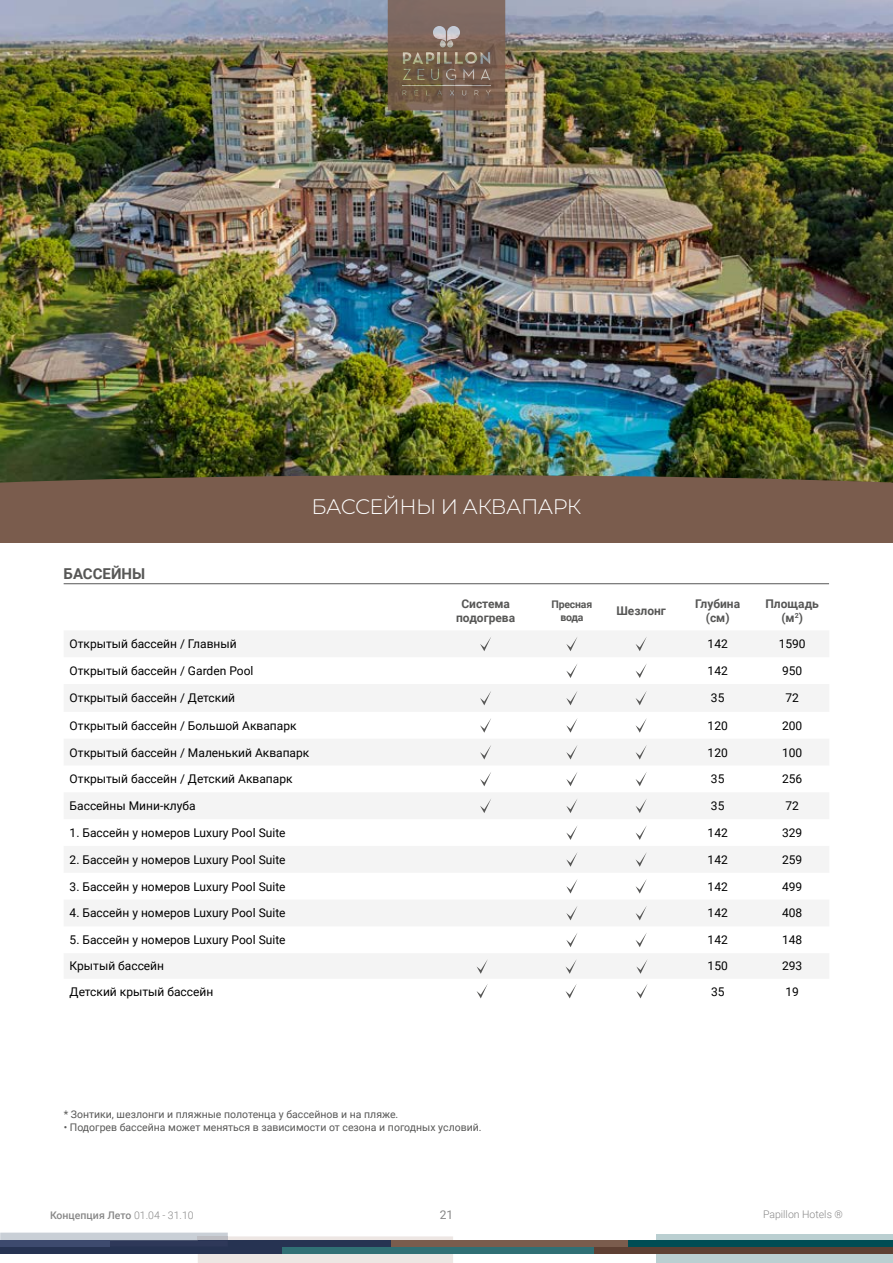
<style>
.page{position:relative;width:893px;height:1263px;background:#fff}
.page>*{position:absolute;margin:0;border:0;box-sizing:border-box;transform-origin:0 0}
.t1{font:300 21px "Montserrat";letter-spacing:-.025em;color:#fff}
.t2{font:700 15px "Roboto";color:#575756}
.t3{font:12px "Roboto";color:#000}
.t4{font:700 12px/14.4px "Roboto";color:#575756;text-align:center}
.t5{font:12px "Roboto";color:#878787}
.t6{font:10.5px "Roboto";color:#575756}
.t7{font:500 10.5px "Roboto";color:#878787}
.t8{font:300 10.5px "Roboto";color:#878787}
.t9{font:700 10.5px/12.6px "Roboto";letter-spacing:-.02em;color:#575756;text-align:center}
.s1{font-weight:300}
</style>
<div class="page">
<div style="left:656px;top:1234px;width:237px;height:29px;background:#bacfd1"></div>
<div style="left:582px;top:1247px;width:311px;height:7px;background:#5e4033"></div>
<div style="left:391px;top:1240px;width:245px;height:7px;background:#7a5c4d"></div>
<div style="left:628px;top:1240px;width:265px;height:7px;background:#004d54"></div>
<svg style="left:0;top:1232px;width:453px;height:31px"></svg>
<div style="left:0;top:1240px;width:109px;height:6px;background:#3d4a6e"></div>
<div style="left:282px;top:1247px;width:311px;height:7px;background:#307075"></div>
<div style="left:0;top:447px;width:893px;height:96px;background:#7a5c4d"></div>
<img style="left:0;top:0;width:893px;height:475px">
<img style="left:0;top:475px;width:893px;height:8px">
<svg style="left:388px;top:0;width:117px;height:110px;background:#7f695a"></svg>
<hr style="left:402px;top:85px;width:88px;height:1px;background:#fff">
<hr style="left:64px;top:583px;width:765px;height:1px;background:#575756">
<svg style="left:64px;top:631px;width:765px;height:347px;fill:#f4f4f4"></svg>
<svg style="left:480px;top:636px;width:11px;height:15px"></svg>
<svg style="left:566px;top:636px;width:12px;height:15px"></svg>
<svg style="left:635px;top:636px;width:12px;height:15px"></svg>
<svg style="left:566px;top:663px;width:12px;height:15px"></svg>
<svg style="left:635px;top:663px;width:12px;height:15px"></svg>
<svg style="left:480px;top:690px;width:11px;height:15px"></svg>
<svg style="left:566px;top:690px;width:12px;height:15px"></svg>
<svg style="left:635px;top:690px;width:12px;height:15px"></svg>
<svg style="left:480px;top:718px;width:11px;height:15px"></svg>
<svg style="left:566px;top:718px;width:12px;height:15px"></svg>
<svg style="left:635px;top:718px;width:12px;height:15px"></svg>
<svg style="left:480px;top:745px;width:11px;height:14px"></svg>
<svg style="left:566px;top:745px;width:12px;height:14px"></svg>
<svg style="left:635px;top:745px;width:12px;height:14px"></svg>
<svg style="left:480px;top:771px;width:11px;height:15px"></svg>
<svg style="left:566px;top:771px;width:12px;height:15px"></svg>
<svg style="left:635px;top:771px;width:12px;height:15px"></svg>
<svg style="left:480px;top:798px;width:11px;height:15px"></svg>
<svg style="left:566px;top:798px;width:12px;height:15px"></svg>
<svg style="left:635px;top:798px;width:12px;height:15px"></svg>
<svg style="left:566px;top:825px;width:12px;height:15px"></svg>
<svg style="left:635px;top:825px;width:12px;height:15px"></svg>
<svg style="left:566px;top:852px;width:12px;height:15px"></svg>
<svg style="left:635px;top:852px;width:12px;height:15px"></svg>
<svg style="left:566px;top:879px;width:12px;height:14px"></svg>
<svg style="left:635px;top:879px;width:12px;height:14px"></svg>
<svg style="left:566px;top:905px;width:12px;height:15px"></svg>
<svg style="left:635px;top:905px;width:12px;height:15px"></svg>
<svg style="left:566px;top:932px;width:12px;height:15px"></svg>
<svg style="left:635px;top:932px;width:12px;height:15px"></svg>
<svg style="left:565px;top:959px;width:12px;height:15px"></svg>
<svg style="left:565px;top:984px;width:12px;height:14px"></svg>
<svg style="left:477px;top:959px;width:11px;height:15px"></svg>
<svg style="left:477px;top:984px;width:11px;height:14px"></svg>
<svg style="left:636px;top:959px;width:12px;height:15px"></svg>
<svg style="left:636px;top:984px;width:12px;height:14px"></svg>
<p class="t2" style="left:64px;top:563px;width:83px">БАССЕЙНЫ</p>
<h1 class="t1" style="left:312px;top:493px;width:271px">БАССЕЙНЫ И АКВАПАРК</h1>
<p class="t4" style="left:456px;top:596px;width:61px">Система подогрева</p>
<p class="t9" style="left:552px;top:598px;width:42px">Пресная вода</p>
<p class="t4" style="left:616px;top:603px;width:51px">Шезлонг</p>
<p class="t4" style="left:695px;top:596px;width:46px">Глубина (см)</p>
<p class="t4" style="left:765px;top:596px;width:55px">Площадь (м<sup>2</sup>)</p>
<p class="t3" style="left:70px;top:636px;width:169px">Открытый бассейн / Главный</p>
<p class="t3" style="left:708px;top:636px;width:22px">142</p>
<p class="t3" style="left:779px;top:636px;width:28px">1590</p>
<p class="t3" style="left:70px;top:662px;width:185px">Открытый бассейн / Garden Pool</p>
<p class="t3" style="left:708px;top:662px;width:22px">142</p>
<p class="t3" style="left:782px;top:662px;width:22px">950</p>
<p class="t3" style="left:70px;top:690px;width:167px">Открытый бассейн / Детский</p>
<p class="t3" style="left:711px;top:690px;width:15px">35</p>
<p class="t3" style="left:785px;top:690px;width:15px">72</p>
<p class="t3" style="left:70px;top:717px;width:228px">Открытый бассейн / Большой Аквапарк</p>
<p class="t3" style="left:708px;top:717px;width:22px">120</p>
<p class="t3" style="left:782px;top:717px;width:22px">200</p>
<p class="t3" style="left:70px;top:744px;width:241px">Открытый бассейн / Маленький Аквапарк</p>
<p class="t3" style="left:708px;top:744px;width:22px">120</p>
<p class="t3" style="left:782px;top:744px;width:22px">100</p>
<p class="t3" style="left:70px;top:771px;width:224px">Открытый бассейн / Детский Аквапарк</p>
<p class="t3" style="left:711px;top:771px;width:15px">35</p>
<p class="t3" style="left:782px;top:771px;width:22px">256</p>
<p class="t3" style="left:70px;top:797px;width:127px">Бассейны Мини-клуба</p>
<p class="t3" style="left:711px;top:797px;width:15px">35</p>
<p class="t3" style="left:785px;top:797px;width:15px">72</p>
<p class="t3" style="left:70px;top:824px;width:217px">1. Бассейн у номеров Luxury Pool Suite</p>
<p class="t3" style="left:708px;top:824px;width:22px">142</p>
<p class="t3" style="left:782px;top:824px;width:22px">329</p>
<p class="t3" style="left:70px;top:851px;width:217px">2. Бассейн у номеров Luxury Pool Suite</p>
<p class="t3" style="left:708px;top:851px;width:22px">142</p>
<p class="t3" style="left:782px;top:851px;width:22px">259</p>
<p class="t3" style="left:70px;top:878px;width:217px">3. Бассейн у номеров Luxury Pool Suite</p>
<p class="t3" style="left:708px;top:878px;width:22px">142</p>
<p class="t3" style="left:782px;top:878px;width:22px">499</p>
<p class="t3" style="left:70px;top:905px;width:217px">4. Бассейн у номеров Luxury Pool Suite</p>
<p class="t3" style="left:708px;top:905px;width:22px">142</p>
<p class="t3" style="left:782px;top:905px;width:22px">408</p>
<p class="t3" style="left:70px;top:932px;width:217px">5. Бассейн у номеров Luxury Pool Suite</p>
<p class="t3" style="left:708px;top:932px;width:22px">142</p>
<p class="t3" style="left:782px;top:932px;width:22px">148</p>
<p class="t3" style="left:70px;top:958px;width:96px">Крытый бассейн</p>
<p class="t3" style="left:708px;top:958px;width:22px">150</p>
<p class="t3" style="left:782px;top:958px;width:22px">293</p>
<p class="t3" style="left:70px;top:983px;width:145px">Детский крытый бассейн</p>
<p class="t3" style="left:711px;top:983px;width:15px">35</p>
<p class="t3" style="left:785px;top:983px;width:15px">19</p>
<p class="t6" style="left:64px;top:1107px;width:336px">* Зонтики, шезлонги и пляжные полотенца у бассейнов и на пляже.</p>
<p class="t6" style="left:64px;top:1119px;width:419px">• Подогрев бассейна может меняться в зависимости от сезона и погодных условий.</p>
<p class="t7" style="left:50px;top:1208px;width:145px">Концепция Лето <span class="s1">01.04 - 31.10</span></p>
<p class="t5" style="left:440px;top:1206px;width:15px">21</p>
<p class="t8" style="left:763px;top:1207px;width:81px">Papillon Hotels ®</p>
</div>
